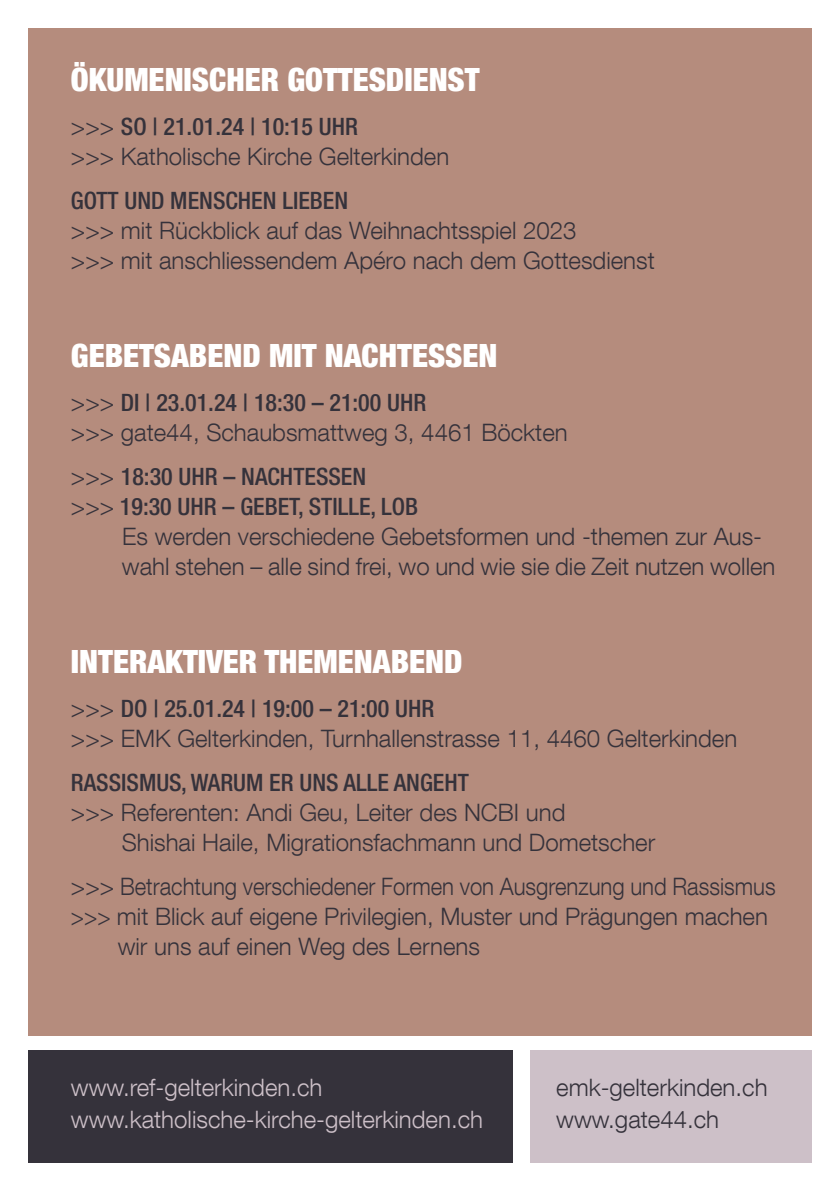
<style>
.page{position:relative;width:840px;height:1191px;background:#fff}
.page>*{position:absolute;margin:0;border:0;box-sizing:border-box;transform-origin:0 0}
.t1{font:900 condensed 32px "Helvetica Neue LT Com";color:#fff}
.t2{font:300 24px/30px "Helvetica Neue LT Com";color:#35323b}
.t3{font:500 condensed 24px "Helvetica Neue LT Com";color:#35323b}
.t4{font:300 24px/32px "Helvetica Neue LT Com";color:#cdc0c8}
.t5{font:300 24px "Helvetica Neue LT Com";color:#35323b;scale:.92 1}
.s1{font-weight:500;font-stretch:condensed}
.s2{font-weight:300;font-stretch:normal}
</style>
<div class="page">
<div style="left:530px;top:1049px;width:281px;height:113px;background:#cdc0c8"></div>
<div style="left:28px;top:28px;width:783px;height:1007px;background:#b58c7d"></div>
<div style="left:28px;top:1049px;width:485px;height:113px;background:#35323b"></div>
<h1 class="t1" style="left:71px;top:61px;width:410px">ÖKUMENISCHER GOTTESDIENST</h1>
<p class="t2" style="left:71px;top:113px;width:379px">&gt;&gt;&gt; <span class="s1">SO | 21.01.24 | 10:15 UHR<br></span>&gt;&gt;&gt; Katholische Kirche Gelterkinden</p>
<p class="t3" style="left:71px;top:191px;width:278px">GOTT UND MENSCHEN LIEBEN</p>
<p class="t2" style="left:71px;top:217px;width:585px">&gt;&gt;&gt; mit Rückblick auf das Weihnachtsspiel 2023<br>&gt;&gt;&gt; mit anschliessendem Apéro nach dem Gottesdienst</p>
<h1 class="t1" style="left:71px;top:337px;width:427px">GEBETSABEND MIT NACHTESSEN</h1>
<p class="t2" style="left:71px;top:389px;width:498px">&gt;&gt;&gt; <span class="s1">DI | 23.01.24 | 18:30 – 21:00 UHR<br></span>&gt;&gt;&gt; gate44, Schaubsmattweg 3, 4461 Böckten</p>
<p class="t3" style="left:71px;top:467px;width:297px"><span class="s2">&gt;&gt;&gt;</span> 18:30 UHR – NACHTESSEN</p>
<p class="t3" style="left:71px;top:497px;width:348px"><span class="s2">&gt;&gt;&gt;</span> 19:30 UHR – GEBET, STILLE, LOB</p>
<p class="t2" style="left:122px;top:523px;width:641px">Es werden verschiedene Gebetsformen und -themen zur Aus-</p>
<p class="t2" style="left:122px;top:553px;width:654px">wahl stehen – alle sind frei, wo und wie sie die Zeit nutzen wollen</p>
<h1 class="t1" style="left:71px;top:643px;width:393px">INTERAKTIVER THEMENABEND</h1>
<p class="t2" style="left:71px;top:695px;width:667px">&gt;&gt;&gt; <span class="s1">DO | 25.01.24 | 19:00 – 21:00 UHR<br></span>&gt;&gt;&gt; EMK Gelterkinden, Turnhallenstrasse 11, 4460 Gelterkinden</p>
<p class="t3" style="left:71px;top:773px;width:399px">RASSISMUS, WARUM ER UNS ALLE ANGEHT</p>
<p class="t2" style="left:122px;top:799px;width:534px;text-indent:-51px">&gt;&gt;&gt; Referenten: Andi Geu, Leiter des NCBI und<br>Shishai Haile, Migrationsfachmann und Dometscher</p>
<p class="t2" style="left:71px;top:873px;width:705px">&gt;&gt;&gt; Betrachtung verschiedener Formen von Ausgrenzung und Rassismus</p>
<p class="t5" style="left:71px;top:907px;width:758px">&gt;&gt;&gt; mit Blick auf eigene Privilegien, Muster und Prägungen machen</p>
<p class="t2" style="left:118px;top:933px;width:363px">wir uns auf einen Weg des Lernens</p>
<p class="t4" style="left:71px;top:1073px;width:413px">www.ref-gelterkinden.ch www.katholische-kirche-gelterkinden.ch</p>
<p class="t2" style="left:556px;top:1073px;width:213px;line-height:32px">emk-gelterkinden.ch www.gate44.ch</p>
</div>
